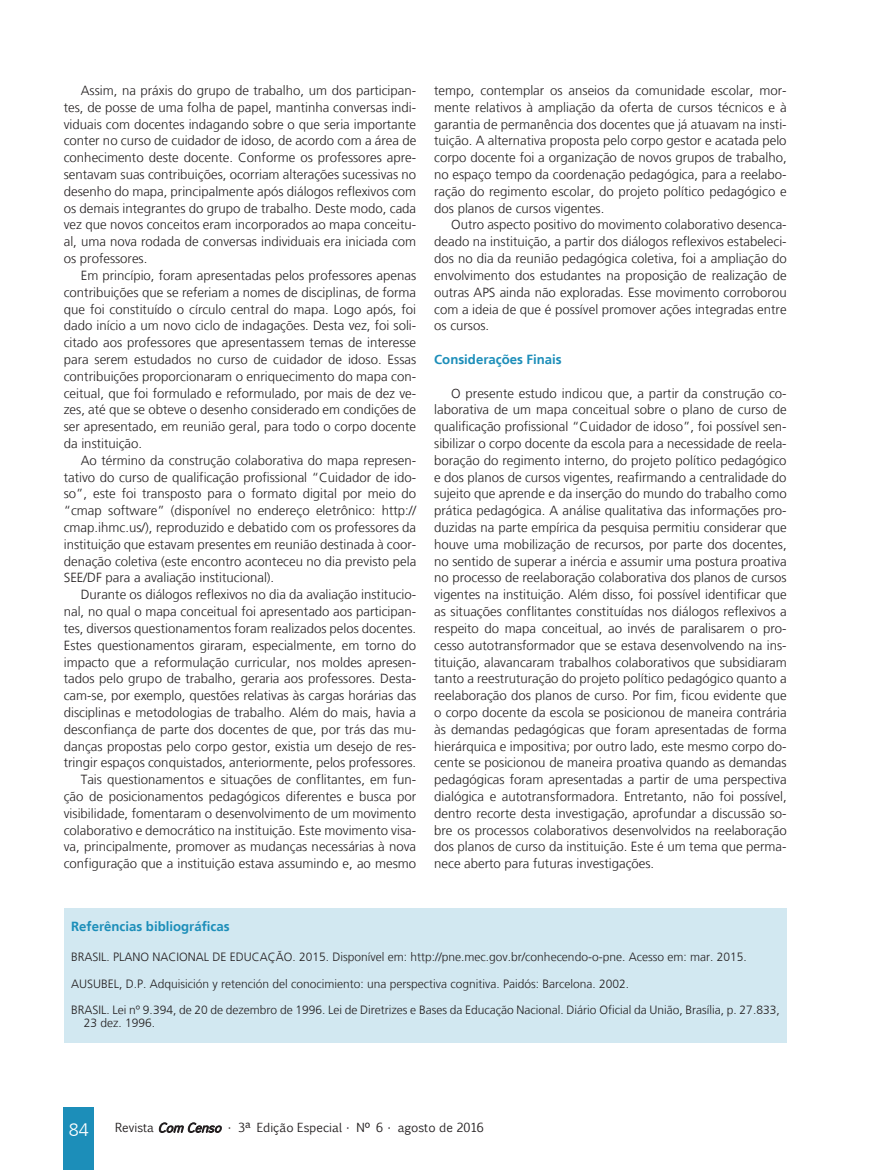
<style>
.page{position:relative;width:893px;height:1170px;background:#fff}
.page>*{position:absolute;margin:0;border:0;box-sizing:border-box;transform-origin:0 0}
.t1{font:300 18px "Frutiger LT";color:#fff}
.Miolo{font:300 13.2px/16.8px "Frutiger LT";color:#231f20;text-align:justify}
.Subtítulo{font:700 13.2px "Frutiger LT";color:#1c8eb9}
.Miolo-2{font:300 12px/13.5px "Frutiger LT";color:#231f20}
.t2{font:12px "Euphemia CAS";color:#231f20}
.s1{font-style:italic}
</style>
<div class="page">
<div style="left:64px;top:908px;width:723px;height:134px;background:#d2e8f1"></div>
<div style="left:64px;top:1107px;width:30px;height:62px;background:#1c8eb9"></div>
<svg style="left:159px;top:1122px;width:63px;height:10px"></svg>
<p class="Miolo" style="left:64px;top:82px;width:354px;text-indent:17px">Assim, na práxis do grupo de trabalho, um dos participan&shy;tes, de posse de uma folha de papel, mantinha conversas indi&shy;viduais com docentes indagando sobre o que seria importante conter no curso de cuidador de idoso, de acordo com a área de conhecimento deste docente. Conforme os professores apre&shy;sentavam suas contribuições, ocorriam alterações sucessivas no desenho do mapa, principalmente após diálogos reflexivos com os demais integrantes do grupo de trabalho. Deste modo, cada vez que novos conceitos eram incorporados ao mapa conceitu&shy;al, uma nova rodada de conversas individuais era iniciada com os professores.</p>
<p class="Miolo" style="left:64px;top:267px;width:354px;text-indent:17px">Em princípio, foram apresentadas pelos professores apenas contribuições que se referiam a nomes de disciplinas, de forma que foi constituído o círculo central do mapa. Logo após, foi dado início a um novo ciclo de indagações. Desta vez, foi soli&shy;citado aos professores que apresentassem temas de interesse para serem estudados no curso de cuidador de idoso. Essas contribuições proporcionaram o enriquecimento do mapa con&shy;ceitual, que foi formulado e reformulado, por mais de dez ve&shy;zes, até que se obteve o desenho considerado em condições de ser apresentado, em reunião geral, para todo o corpo docente da instituição.</p>
<p class="Miolo" style="left:64px;top:452px;width:354px;text-indent:17px">Ao término da construção colaborativa do mapa represen&shy;tativo do curso de qualificação profissional “Cuidador de ido&shy;so”, este foi transposto para o formato digital por meio do “cmap software” (disponível no endereço eletrônico: http:// cmap.ihmc.us/), reproduzido e debatido com os professores da instituição que estavam presentes em reunião destinada à coor&shy;denação coletiva (este encontro aconteceu no dia previsto pela SEE/DF para a avaliação institucional).</p>
<p class="Miolo" style="left:64px;top:586px;width:354px;text-indent:17px">Durante os diálogos reflexivos no dia da avaliação institucio&shy;nal, no qual o mapa conceitual foi apresentado aos participan&shy;tes, diversos questionamentos foram realizados pelos docentes.<br>Estes questionamentos giraram, especialmente, em torno do impacto que a reformulação curricular, nos moldes apresen&shy;tados pelo grupo de trabalho, geraria aos professores. Desta&shy;cam-se, por exemplo, questões relativas às cargas horárias das disciplinas e metodologias de trabalho. Além do mais, havia a desconfiança de parte dos docentes de que, por trás das mu&shy;danças propostas pelo corpo gestor, existia um desejo de res&shy;tringir espaços conquistados, anteriormente, pelos professores.</p>
<p class="Miolo" style="left:64px;top:771px;width:354px;text-indent:17px">Tais questionamentos e situações de conflitantes, em fun&shy;ção de posicionamentos pedagógicos diferentes e busca por visibilidade, fomentaram o desenvolvimento de um movimento colaborativo e democrático na instituição. Este movimento visa&shy;va, principalmente, promover as mudanças necessárias à nova configuração que a instituição estava assumindo e, ao mesmo</p>
<p class="Miolo" style="left:434px;top:82px;width:354px">tempo, contemplar os anseios da comunidade escolar, mor&shy;mente relativos à ampliação da oferta de cursos técnicos e à garantia de permanência dos docentes que já atuavam na insti&shy;tuição. A alternativa proposta pelo corpo gestor e acatada pelo corpo docente foi a organização de novos grupos de trabalho, no espaço tempo da coordenação pedagógica, para a reelabo&shy;ração do regimento escolar, do projeto político pedagógico e dos planos de cursos vigentes.</p>
<p class="Miolo" style="left:434px;top:217px;width:354px;text-indent:17px">Outro aspecto positivo do movimento colaborativo desenca&shy;deado na instituição, a partir dos diálogos reflexivos estabeleci&shy;dos no dia da reunião pedagógica coletiva, foi a ampliação do envolvimento dos estudantes na proposição de realização de outras APS ainda não exploradas. Esse movimento corroborou com a ideia de que é possível promover ações integradas entre os cursos.</p>
<p class="Subtítulo" style="left:434px;top:351px;width:129px">Considerações Finais</p>
<p class="Miolo" style="left:434px;top:385px;width:354px;text-indent:17px">O presente estudo indicou que, a partir da construção co&shy;laborativa de um mapa conceitual sobre o plano de curso de qualificação profissional “Cuidador de idoso”, foi possível sen&shy;sibilizar o corpo docente da escola para a necessidade de reela&shy;boração do regimento interno, do projeto político pedagógico e dos planos de cursos vigentes, reafirmando a centralidade do sujeito que aprende e da inserção do mundo do trabalho como prática pedagógica. A análise qualitativa das informações pro&shy;duzidas na parte empírica da pesquisa permitiu considerar que houve uma mobilização de recursos, por parte dos docentes, no sentido de superar a inércia e assumir uma postura proativa no processo de reelaboração colaborativa dos planos de cursos vigentes na instituição. Além disso, foi possível identificar que as situações conflitantes constituídas nos diálogos reflexivos a respeito do mapa conceitual, ao invés de paralisarem o pro&shy;cesso autotransformador que se estava desenvolvendo na ins&shy;tituição, alavancaram trabalhos colaborativos que subsidiaram tanto a reestruturação do projeto político pedagógico quanto a reelaboração dos planos de curso. Por fim, ficou evidente que o corpo docente da escola se posicionou de maneira contrária às demandas pedagógicas que foram apresentadas de forma hierárquica e impositiva; por outro lado, este mesmo corpo do&shy;cente se posicionou de maneira proativa quando as demandas pedagógicas foram apresentadas a partir de uma perspectiva dialógica e autotransformadora. Entretanto, não foi possível, dentro recorte desta investigação, aprofundar a discussão so&shy;bre os processos colaborativos desenvolvidos na reelaboração dos planos de curso da instituição. Este é um tema que perma&shy;nece aberto para futuras investigações.</p>
<p class="Subtítulo" style="left:71px;top:918px;width:160px">Referências bibliográficas</p>
<p class="Miolo-2" style="left:71px;top:950px;width:677px">BRASIL. PLANO NACIONAL DE EDUCAÇÃO. 2015. Disponível em: http://pne.mec.gov.br/conhecendo-o-pne. Acesso em: mar. 2015.</p>
<p class="Miolo-2" style="left:71px;top:976px;width:560px">AUSUBEL, D.P. Adquisición y retención del conocimiento: una perspectiva cognitiva. Paidós: Barcelona. 2002.</p>
<p class="Miolo-2" style="left:84px;top:1003px;width:697px;text-indent:-13px">BRASIL. Lei nº 9.394, de 20 de dezembro de 1996. Lei de Diretrizes e Bases da Educação Nacional. Diário Oficial da União, Brasília, p. 27.833,<br>23 dez. 1996.</p>
<h1 class="t1" style="left:69px;top:1119px;width:22px">84</h1>
<p class="t2" style="left:115px;top:1119px;width:370px">Revista <span class="s1">ComCenso</span> • 3ª Edição Especial • Nº 6 • agosto de 2016</p>
</div>
